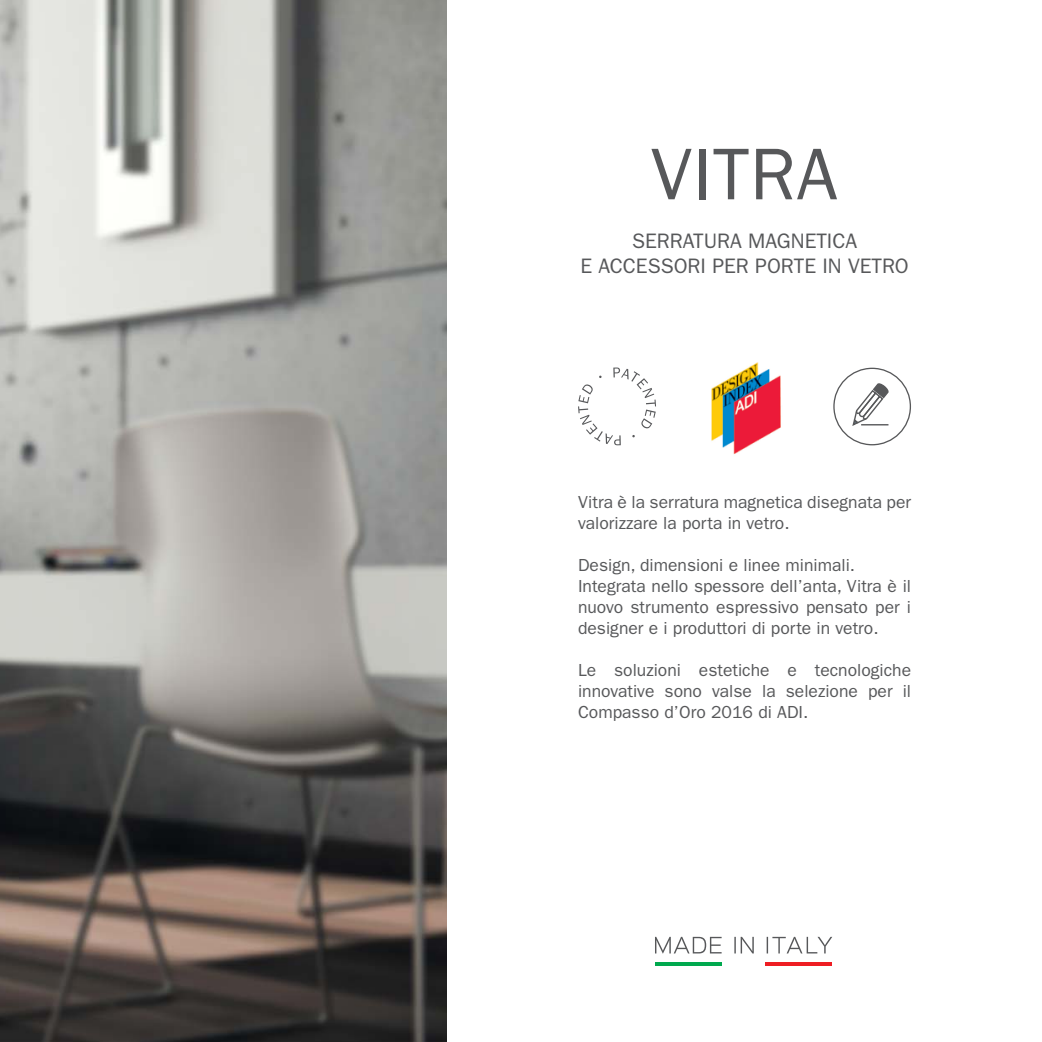
<style>
.page{position:relative;width:1042px;height:1042px;background:#fff}
.page>*{position:absolute;margin:0;border:0;box-sizing:border-box;transform-origin:0 0}
.t1{font:73.5px "ITC Franklin Gothic Std";letter-spacing:.01em;color:#57585a}
.t2{font:21px/25.2px "ITC Franklin Gothic Std";color:#57585a;text-align:center}
.t3{font:17.5px/21px "ITC Franklin Gothic Std";color:#57585a}
</style>
<div class="page">
<img style="left:0;top:0;width:446px;height:1042px">
<hr style="left:655px;top:962px;width:67px;height:3px;background:#00a94e">
<hr style="left:765px;top:962px;width:67px;height:3px;background:#ee1d23">
<svg style="left:655px;top:937px;width:177px;height:16px"></svg>
<svg style="left:852px;top:383px;width:37px;height:43px"></svg>
<div style="left:833px;top:368px;width:78px;height:77px;border:1px solid #57585a;border-radius:50%"></div>
<img style="left:711px;top:362px;width:70px;height:92px">
<svg style="left:578px;top:367px;width:78px;height:78px"></svg>
<h1 class="t1" style="left:651px;top:132px;width:188px">VITRA</h1>
<p class="t2" style="left:580px;top:228px;width:330px">SERRATURA MAGNETICA<br>E ACCESSORI PER PORTE IN VETRO</p>
<p class="t3" style="left:578px;top:492px;width:335px">Vitra è la serratura magnetica disegnata per valorizzare la porta in vetro.</p>
<p class="t3" style="left:578px;top:555px;width:335px">Design, dimensioni e linee minimali.<br>Integrata nello spessore dell’anta, Vitra è il nuovo strumento espressivo pensato per i designer e i produttori di porte in vetro.</p>
<p class="t3" style="left:578px;top:660px;width:334px;text-align:justify">Le soluzioni estetiche e tecnologiche innovative sono valse la selezione per il Compasso d’Oro 2016 di ADI.</p>
</div>
